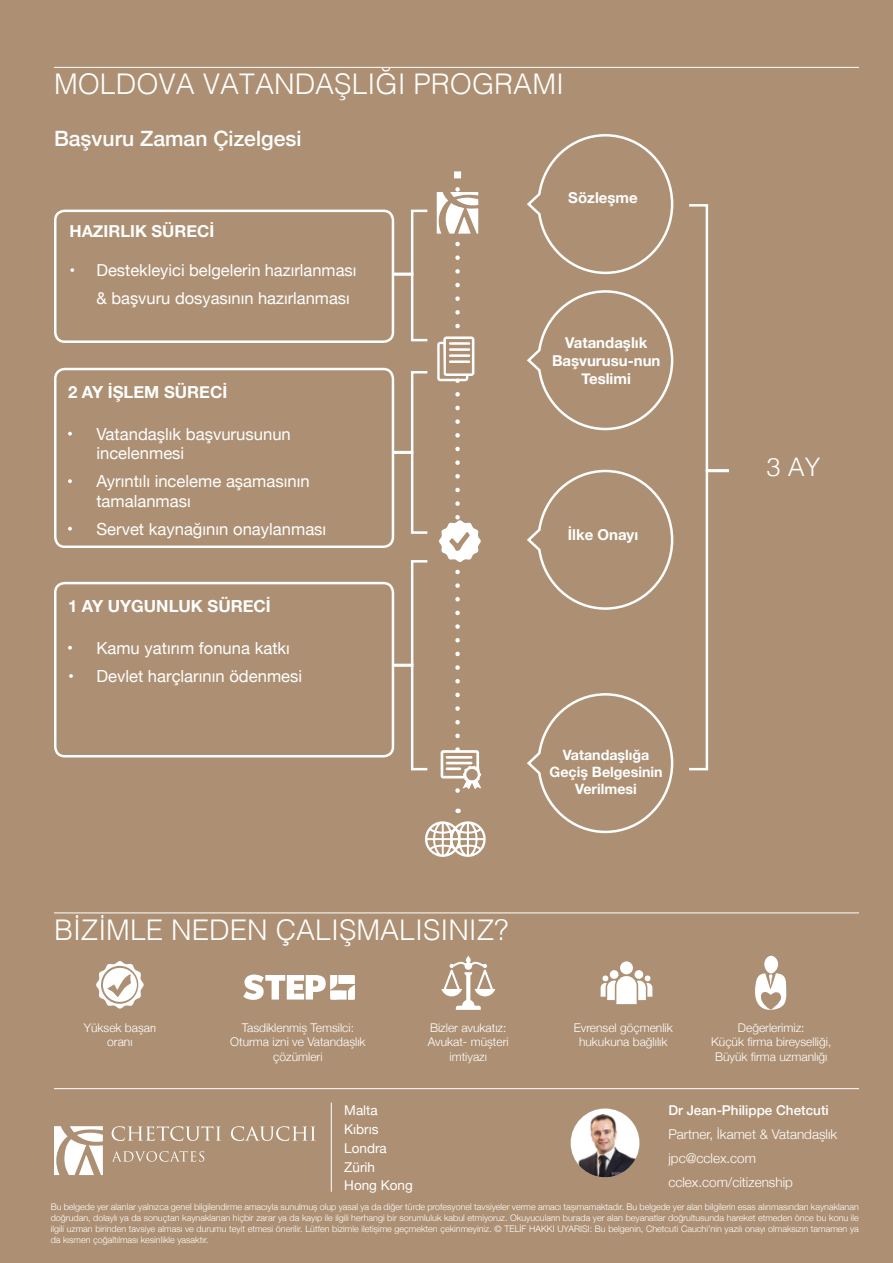
<style>
.page{position:relative;width:893px;height:1263px;background:#ad9073}
.page>*{position:absolute;margin:0;border:0;box-sizing:border-box;transform-origin:0 0}
.t1{font:300 28.5px "Helvetica";color:#fff}
.t2{font:300 25.5px "Helvetica";color:#fff}
.t3{font:500 21.15px "Helvetica Neue";color:#fff}
.t4{font:16.65px/19.5px "Helvetica Neue";color:#fff}
.t5{font:700 16.65px "Helvetica Neue";color:#fff}
.t6{font:16.5px "Helvetica Neue";color:#fff}
.t7{font:700 16.5px "Helvetica Neue";color:#fff}
.t8{font:700 15px/18px "Helvetica Neue";color:#fff;text-align:center}
.t9{font:700 14.25px/17.1px "Helvetica Neue";color:#fff;text-align:center}
.t10{font:300 13.5px/24px "Helvetica Neue";color:#fff}
.t11{font:13.5px "Helvetica Neue";color:#fff}
.t12{font:300 12px/14.4px "Helvetica Neue";color:#fff;text-align:center}
.t13{font:300 9px/10.8px "Helvetica Neue";color:#fff;text-align:justify}
.s1{font-weight:500}
</style>
<div class="page">
<svg style="left:112px;top:1126px;width:109px;height:15px"></svg>
<svg style="left:231px;top:1126px;width:85px;height:15px"></svg>
<svg style="left:54px;top:1126px;width:49px;height:49px"></svg>
<svg style="left:112px;top:1151px;width:92px;height:11px"></svg>
<hr style="left:54px;top:67px;width:805px;height:1px;background:#fff">
<svg style="left:391px;top:209px;width:37px;height:133px"></svg>
<svg style="left:454px;top:171px;width:8px;height:8px"></svg>
<svg style="left:68px;top:432px;width:4px;height:4px"></svg>
<svg style="left:68px;top:479px;width:4px;height:4px"></svg>
<svg style="left:68px;top:527px;width:4px;height:4px"></svg>
<div style="left:54px;top:368px;width:340px;height:180px;border:2px solid #fff;border-radius:10px"></div>
<svg style="left:527px;top:134px;width:147px;height:141px"></svg>
<svg style="left:527px;top:290px;width:147px;height:141px"></svg>
<svg style="left:527px;top:693px;width:147px;height:141px"></svg>
<svg style="left:527px;top:469px;width:147px;height:141px"></svg>
<div style="left:54px;top:210px;width:340px;height:133px;border:2px solid #fff;border-radius:9px"></div>
<svg style="left:391px;top:560px;width:37px;height:211px"></svg>
<svg style="left:689px;top:204px;width:40px;height:567px"></svg>
<hr style="left:54px;top:912px;width:805px;height:1px;background:#fff">
<hr style="left:54px;top:1088px;width:805px;height:1px;background:#fff">
<hr style="left:331px;top:1103px;width:1px;height:88px;background:#fff">
<div style="left:571px;top:1108px;width:68px;height:69px;background:#fff;border-radius:50%"></div>
<img style="left:575px;top:1114px;width:61px;height:63px">
<svg style="left:441px;top:956px;width:54px;height:54px"></svg>
<svg style="left:601px;top:961px;width:51px;height:43px"></svg>
<div style="left:764px;top:956px;width:14px;height:17px;background:#fff;border-radius:50%"></div>
<svg style="left:755px;top:972px;width:32px;height:38px"></svg>
<svg style="left:243px;top:974px;width:112px;height:26px"></svg>
<svg style="left:68px;top:646px;width:4px;height:4px"></svg>
<div style="left:54px;top:582px;width:340px;height:175px;border:2px solid #fff;border-radius:9px"></div>
<svg style="left:391px;top:371px;width:37px;height:164px"></svg>
<svg style="left:437px;top:189px;width:44px;height:624px"></svg>
<svg style="left:96px;top:961px;width:48px;height:47px"></svg>
<svg style="left:425px;top:821px;width:61px;height:36px"></svg>
<p class="t1" style="left:54px;top:59px;width:511px">MOLDOVA VATANDAŞLIĞI PROGRAMI</p>
<p class="t3" style="left:54px;top:122px;width:249px">Başvuru Zaman Çizelgesi</p>
<p class="t7" style="left:69px;top:218px;width:146px">HAZIRLIK SÜRECİ</p>
<p class="t6" style="left:69px;top:258px;width:289px">• Destekleyici belgelerin hazırlanması</p>
<p class="t6" style="left:96px;top:286px;width:255px">&amp; başvuru dosyasının hazırlanması</p>
<p class="t5" style="left:68px;top:379px;width:161px">2 AY İŞLEM SÜRECİ</p>
<p class="t4" style="left:96px;top:425px;width:196px">Vatandaşlık başvurusunun incelenmesi</p>
<p class="t4" style="left:96px;top:473px;width:215px">Ayrıntılı inceleme aşamasının tamalanması</p>
<p class="t4" style="left:96px;top:520px;width:231px">Servet kaynağının onaylanması</p>
<p class="t5" style="left:68px;top:593px;width:204px">1 AY UYGUNLUK SÜRECİ</p>
<p class="t4" style="left:96px;top:639px;width:195px">Kamu yatırım fonuna katkı</p>
<p class="t4" style="left:68px;top:667px;width:236px">• Devlet harçlarının ödenmesi</p>
<p class="t8" style="left:568px;top:189px;width:71px">Sözleşme</p>
<p class="t8" style="left:552px;top:334px;width:110px">Vatandaşlık<br>Başvurusu-nun<br>Teslimi</p>
<p class="t8" style="left:568px;top:526px;width:72px">İlke Onayı</p>
<p class="t9" style="left:549px;top:746px;width:115px">Vatandaşlığa<br>Geçiş Belgesinin<br>Verilmesi</p>
<p class="t2" style="left:767px;top:445px;width:55px">3 AY</p>
<p class="t1" style="left:54px;top:906px;width:456px">BİZİMLE NEDEN ÇALIŞMALISINIZ?</p>
<p class="t12" style="left:84px;top:1019px;width:74px">Yüksek başarı oranı</p>
<p class="t12" style="left:242px;top:1019px;width:114px">Tasdiklenmiş Temsilci:</p>
<p class="t12" style="left:230px;top:1034px;width:137px">Oturma izni ve Vatandaşlık çözümleri</p>
<p class="t12" style="left:428px;top:1019px;width:82px">Bizler avukatız:<br>Avukat- müşteri imtiyazı</p>
<p class="t12" style="left:574px;top:1019px;width:101px">Evrensel göçmenlik hukukuna bağlılık</p>
<p class="t12" style="left:738px;top:1019px;width:68px">Değerlerimiz:</p>
<p class="t12" style="left:711px;top:1034px;width:122px">Küçük firma bireyselliği,<br>Büyük firma uzmanlığı</p>
<p class="t10" style="left:668px;top:1097px;width:170px"><span class="s1">Dr Jean-Philippe Chetcuti<br></span>Partner, İkamet &amp; Vatandaşlık</p>
<p class="t10" style="left:668px;top:1145px;width:89px">jpc@cclex.com</p>
<p class="t10" style="left:668px;top:1169px;width:126px">cclex.com/citizenship</p>
<p class="t13" style="left:51px;top:1201px;width:810px">Bu belgede yer alanlar yalnızca genel bilgilendirme amacıyla sunulmuş olup yasal ya da diğer türde profesyonel tavsiyeler verme amacı taşımamaktadır. Bu belgede yer alan bilgilerin esas alınmasından kaynaklanan doğrudan, dolaylı ya da sonuçtan kaynaklanan hiçbir zarar ya da kayıp ile ilgili herhangi bir sorumluluk kabul etmiyoruz. Okuyucuların burada yer alan beyanatlar doğrultusunda hareket etmeden önce bu konu ile ilgili uzman birinden tavsiye alması ve durumu teyit etmesi önerilir. Lütfen bizimle iletişime geçmekten çekinmeyiniz. © TELİF HAKKI UYARISI: Bu belgenin, Chetcuti Cauchi’nin yazılı onayı olmaksızın tamamen ya da kısmen çoğaltılması kesinlikle yasaktır.</p>
<p class="t11" style="left:344px;top:1101px;width:35px">Malta</p>
<p class="t11" style="left:344px;top:1119px;width:36px">Kıbrıs</p>
<p class="t11" style="left:344px;top:1138px;width:44px">Londra</p>
<p class="t11" style="left:344px;top:1157px;width:32px">Zürih</p>
<p class="t11" style="left:344px;top:1176px;width:70px">Hong Kong</p>
</div>
